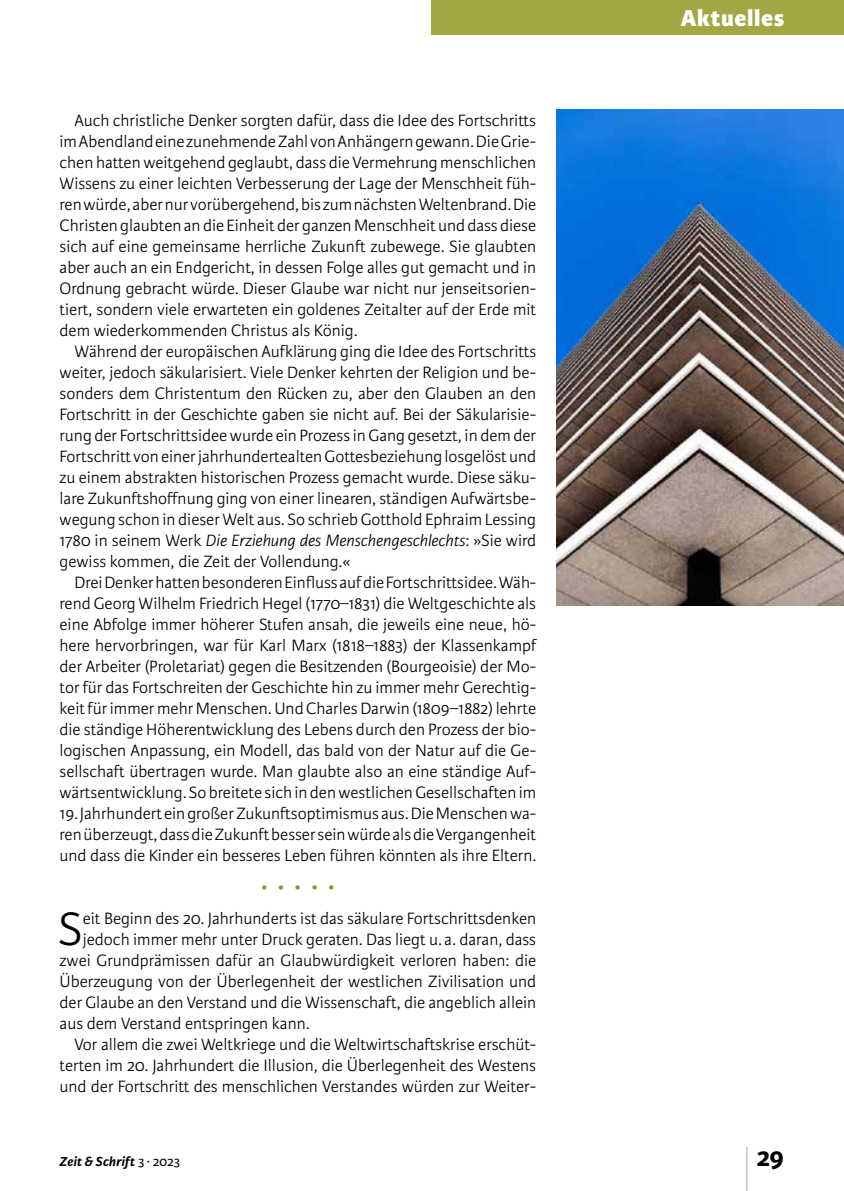
<style>
.page{position:relative;width:844px;height:1191px;background:#fff}
.page>*{position:absolute;margin:0;border:0;box-sizing:border-box;transform-origin:0 0}
.t1{font:300 59.5px "Karmina Sans Basic";color:#9aacc1;scale:.29 1}
.t2{font:300 49.88px "Karmina Sans Basic";color:#000}
.t3{font:700 28px "Karmina Sans Basic";color:#000}
.t4{font:800 24.5px "Karmina Sans Basic";letter-spacing:.025em;color:#fff}
.t5{font:300 17.5px/21px "Karmina Sans Basic";color:#000;text-align:justify}
.t6{font:300 17.5px "Karmina Sans Basic";color:#8d923a}
.t7{font:italic 700 14px "Karmina Sans Basic";letter-spacing:.015em;color:#000}
.s1{font-style:italic}
.s2{font-weight:400;font-style:normal}
</style>
<div class="page">
<div style="left:432px;top:0;width:411px;height:35px;background:#a2a744"></div>
<img style="left:556px;top:109px;width:287px;height:496px">
<p class="t5" style="left:60px;top:110px;width:478px;text-indent:15px">Auch christliche Denker sorgten dafür, dass die Idee des Fortschritts im Abendland eine zunehmende Zahl von Anhängern gewann. Die Grie&shy;chen hatten weitgehend geglaubt, dass die Vermehrung menschlichen Wissens zu einer leichten Verbesserung der Lage der Menschheit füh&shy;ren würde, aber nur vorübergehend, bis zum nächsten Weltenbrand. Die Christen glaubten an die Einheit der ganzen Menschheit und dass diese sich auf eine gemeinsame herrliche Zukunft zubewege. Sie glaubten aber auch an ein Endgericht, in dessen Folge alles gut gemacht und in Ordnung gebracht würde. Dieser Glaube war nicht nur jenseitsorien&shy;tiert, sondern viele erwarteten ein goldenes Zeitalter auf der Erde mit dem wiederkommenden Christus als König.</p>
<p class="t5" style="left:60px;top:341px;width:478px;text-indent:15px">Während der europäischen Aufklärung ging die Idee des Fortschritts weiter, jedoch säkularisiert. Viele Denker kehrten der Religion und be&shy;sonders dem Christentum den Rücken zu, aber den Glauben an den Fortschritt in der Geschichte gaben sie nicht auf. Bei der Säkularisie&shy;rung der Fortschrittsidee wurde ein Prozess in Gang gesetzt, in dem der Fortschritt von einer jahrhundertealten Gottesbeziehung losgelöst und zu einem abstrakten historischen Prozess gemacht wurde. Diese säku&shy;lare Zukunftshoffnung ging von einer linearen, ständigen Aufwärtsbe&shy;wegung schon in dieser Welt aus. So schrieb Gotthold Ephraim Lessing 1780 in seinem Werk <span class="s1">Die Erziehung des Menschengeschlechts</span>: »Sie wird gewiss kommen, die Zeit der Vollendung.«</p>
<p class="t5" style="left:60px;top:572px;width:478px;text-indent:15px">Drei Denker hatten besonderen Einfluss auf die Fortschrittsidee. Wäh&shy;rend Georg Wilhelm Friedrich Hegel (1770–1831) die Weltgeschichte als eine Abfolge immer höherer Stufen ansah, die jeweils eine neue, hö&shy;here hervorbringen, war für Karl Marx (1818–1883) der Klassenkampf der Arbeiter (Proletariat) gegen die Besitzenden (Bourgeoisie) der Mo&shy;tor für das Fortschreiten der Geschichte hin zu immer mehr Gerechtig&shy;keit für immer mehr Menschen. Und Charles Darwin (1809–1882) lehrte die ständige Höherentwicklung des Lebens durch den Prozess der bio&shy;logischen Anpassung, ein Modell, das bald von der Natur auf die Ge&shy;sellschaft übertragen wurde. Man glaubte also an eine ständige Auf&shy;wärtsentwicklung. So breitete sich in den westlichen Gesellschaften im 19.Jahrhundert ein großer Zukunftsoptimismus aus. Die Menschen wa&shy;ren überzeugt, dass die Zukunft besser sein würde als die Vergangenheit und dass die Kinder ein besseres Leben führen könnten als ihre Eltern.</p>
<p class="t6" style="left:261px;top:878px;width:74px">• • • • •</p>
<h2 class="t2" style="left:58px;top:902px;width:26px">S</h2>
<p class="t5" style="left:83px;top:908px;width:454px">eit Beginn des 20. Jahrhunderts ist das säkulare Fortschrittsdenken</p>
<p class="t5" style="left:83px;top:929px;width:454px">jedoch immer mehr unter Druck geraten. Das liegt u. a. daran, dass</p>
<p class="t5" style="left:60px;top:950px;width:478px">zwei Grundprämissen dafür an Glaubwürdigkeit verloren haben: die</p>
<p class="t5" style="left:60px;top:971px;width:478px">Überzeugung von der Überlegenheit der westlichen Zivilisation und</p>
<p class="t5" style="left:60px;top:992px;width:478px">der Glaube an den Verstand und die Wissenschaft, die angeblich allein</p>
<p class="t5" style="left:60px;top:1013px;width:251px">aus dem Verstand entspringen kann.</p>
<p class="t5" style="left:74px;top:1034px;width:463px">Vor allem die zwei Weltkriege und die Weltwirtschaftskrise erschüt-</p>
<p class="t5" style="left:60px;top:1055px;width:478px">terten im 20. Jahrhundert die Illusion, die Überlegenheit des Westens</p>
<p class="t5" style="left:60px;top:1076px;width:478px">und der Fortschritt des menschlichen Verstandes würden zur Weiter-</p>
<h3 class="t4" style="left:680px;top:4px;width:105px">Aktuelles</h3>
<h1 class="t1" style="left:744px;top:1140px;width:17px">|</h1>
<p class="t7" style="left:60px;top:1153px;width:122px">Zeit &amp; Schrift <span class="s2">3 ∙ 2023</span></p>
<h3 class="t3" style="left:756px;top:1141px;width:29px">29</h3>
</div>
